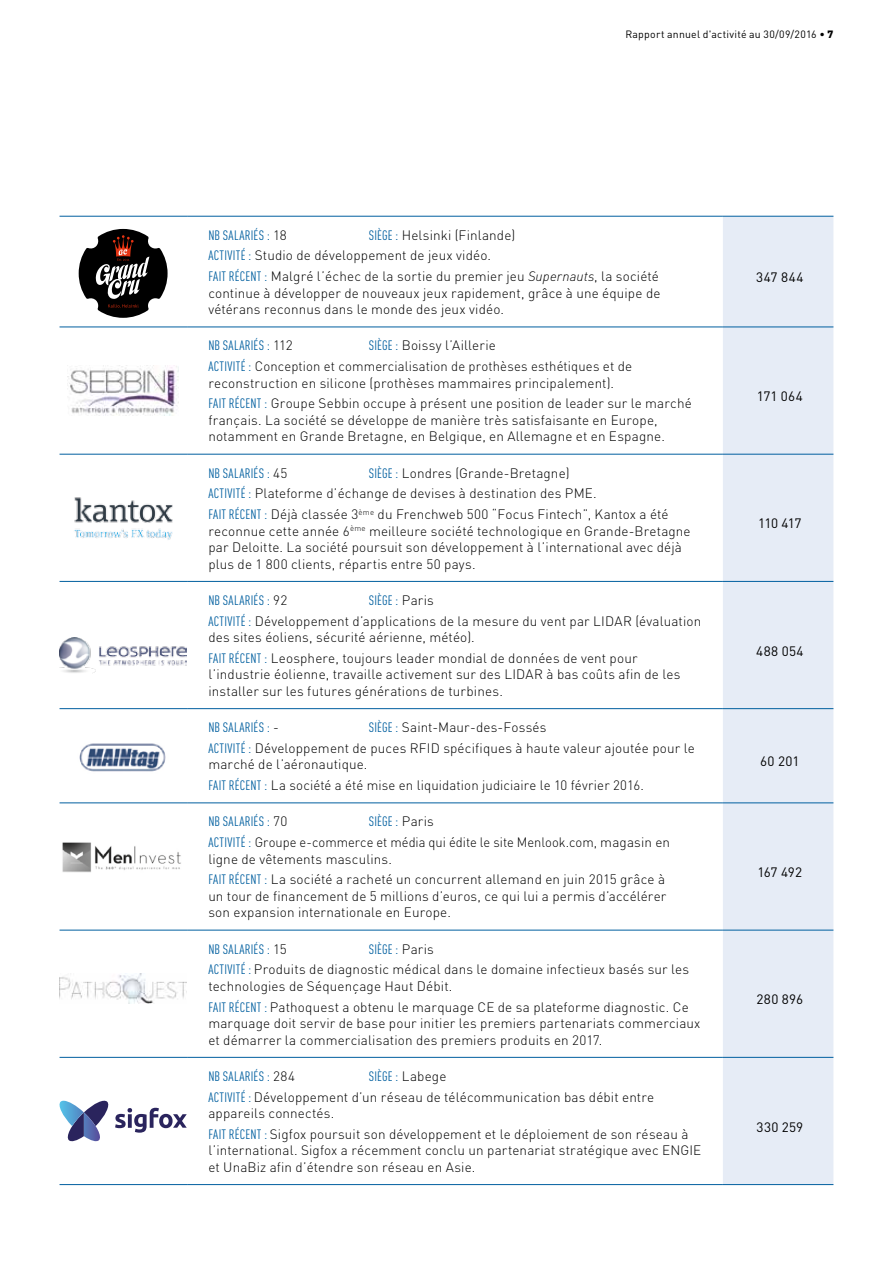
<style>
.page{position:relative;width:893px;height:1263px;background:#fff}
.page>*{position:absolute;margin:0;border:0;box-sizing:border-box;transform-origin:0 0}
.t1{font:300 13.5px/20.7px "DIN Pro";letter-spacing:.01em;color:#000}
.t2{font:condensed 13.5px "DIN Pro";letter-spacing:.025em;color:#005f9f}
.t3{font:13.5px "DIN Pro";letter-spacing:.025em;color:#000}
.t4{font:10.5px "DIN Pro";letter-spacing:.02em;color:#000}
.s1{font-weight:900}
.s2{font-weight:400;font-stretch:condensed;color:#005f9f}
.s3{font-style:italic}
.s4{font-weight:300;font-stretch:normal;color:#000}
</style>
<div class="page">
<div style="left:723px;top:217px;width:110px;height:967px;background:#e6ecf6"></div>
<hr style="left:60px;top:216px;width:127px;height:1px;background:#005f9f">
<hr style="left:60px;top:327px;width:127px;height:1px;background:#005f9f">
<hr style="left:60px;top:454px;width:127px;height:1px;background:#005f9f">
<hr style="left:60px;top:581px;width:127px;height:1px;background:#005f9f">
<hr style="left:60px;top:708px;width:127px;height:1px;background:#005f9f">
<hr style="left:60px;top:802px;width:127px;height:1px;background:#005f9f">
<hr style="left:60px;top:930px;width:127px;height:1px;background:#005f9f">
<hr style="left:60px;top:1057px;width:127px;height:1px;background:#005f9f">
<hr style="left:60px;top:1184px;width:127px;height:1px;background:#005f9f">
<hr style="left:187px;top:216px;width:536px;height:1px;background:#005f9f">
<hr style="left:187px;top:327px;width:536px;height:1px;background:#005f9f">
<hr style="left:187px;top:454px;width:536px;height:1px;background:#005f9f">
<hr style="left:187px;top:581px;width:536px;height:1px;background:#005f9f">
<hr style="left:187px;top:708px;width:536px;height:1px;background:#005f9f">
<hr style="left:187px;top:802px;width:536px;height:1px;background:#005f9f">
<hr style="left:187px;top:930px;width:536px;height:1px;background:#005f9f">
<hr style="left:187px;top:1057px;width:536px;height:1px;background:#005f9f">
<hr style="left:187px;top:1184px;width:536px;height:1px;background:#005f9f">
<hr style="left:723px;top:216px;width:110px;height:1px;background:#005f9f">
<hr style="left:723px;top:327px;width:110px;height:1px;background:#005f9f">
<hr style="left:723px;top:454px;width:110px;height:1px;background:#005f9f">
<hr style="left:723px;top:581px;width:110px;height:1px;background:#005f9f">
<hr style="left:723px;top:708px;width:110px;height:1px;background:#005f9f">
<hr style="left:723px;top:802px;width:110px;height:1px;background:#005f9f">
<hr style="left:723px;top:930px;width:110px;height:1px;background:#005f9f">
<hr style="left:723px;top:1057px;width:110px;height:1px;background:#005f9f">
<hr style="left:723px;top:1184px;width:110px;height:1px;background:#005f9f">
<svg style="left:79px;top:229px;width:89px;height:89px"></svg>
<img style="left:68px;top:366px;width:110px;height:49px">
<img style="left:74px;top:497px;width:99px;height:43px">
<img style="left:60px;top:637px;width:127px;height:36px">
<img style="left:79px;top:743px;width:87px;height:29px">
<img style="left:62px;top:842px;width:119px;height:31px">
<img style="left:60px;top:974px;width:127px;height:29px">
<svg style="left:59px;top:1101px;width:128px;height:41px"></svg>
<p class="t4" style="left:625px;top:26px;width:210px">Rapport annuel d'activité au 30/09/2016 • <span class="s1">7</span></p>
<p class="t1" style="left:208px;top:223px;width:452px;text-indent:161px"><span class="s2">SIÈGE :</span> Helsinki (Finlande)<br><span class="s2">ACTIVITÉ :</span> Studio de développement de jeux vidéo.<br><span class="s2">FAIT RÉCENT :</span> Malgré l’échec de la sortie du premier jeu <span class="s3">Supernauts</span>, la société</p>
<p class="t1" style="left:208px;top:283px;width:454px;line-height:16.5px">continue à développer de nouveaux jeux rapidement, grâce à une équipe de vétérans reconnus dans le monde des jeux vidéo.</p>
<p class="t2" style="left:208px;top:225px;width:80px">NB SALARIÉS : <span class="s4">18</span></p>
<p class="t1" style="left:208px;top:334px;width:425px;text-indent:161px"><span class="s2">SIÈGE :</span> Boissy l’Aillerie<br><span class="s2">ACTIVITÉ :</span> Conception et commercialisation de prothèses esthétiques et de</p>
<p class="t1" style="left:208px;top:371px;width:485px">reconstruction en silicone (prothèses mammaires principalement).<br><span class="s2">FAIT RÉCENT :</span> Groupe Sebbin occupe à présent une position de leader sur le marché</p>
<p class="t1" style="left:208px;top:411px;width:458px;line-height:16.5px">français. La société se développe de manière très satisfaisante en Europe, notamment en Grande Bretagne, en Belgique, en Allemagne et en Espagne.</p>
<p class="t2" style="left:208px;top:336px;width:86px">NB SALARIÉS : <span class="s4">112</span></p>
<p class="t1" style="left:208px;top:461px;width:462px;text-indent:161px"><span class="s2">SIÈGE :</span> Londres (Grande-Bretagne)<br><span class="s2">ACTIVITÉ :</span> Plateforme d’échange de devises à destination des PME.<br><span class="s2">FAIT RÉCENT :</span> Déjà classée 3<sup>ème</sup> du Frenchweb 500 “Focus Fintech”, Kantox a été</p>
<p class="t1" style="left:208px;top:521px;width:484px;line-height:16.5px">reconnue cette année 6<sup>ème</sup> meilleure société technologique en Grande-Bretagne par Deloitte. La société poursuit son développement à l’international avec déjà plus de 1 800 clients, répartis entre 50 pays.</p>
<p class="t2" style="left:208px;top:463px;width:81px">NB SALARIÉS : <span class="s4">45</span></p>
<p class="t1" style="left:208px;top:588px;width:494px;text-indent:161px"><span class="s2">SIÈGE :</span> Paris<br><span class="s2">ACTIVITÉ :</span> Développement d’applications de la mesure du vent par LIDAR (évaluation</p>
<p class="t1" style="left:208px;top:626px;width:431px">des sites éoliens, sécurité aérienne, météo).<br><span class="s2">FAIT RÉCENT :</span> Leosphere, toujours leader mondial de données de vent pour</p>
<p class="t1" style="left:208px;top:665px;width:473px;line-height:16.5px">l’industrie éolienne, travaille activement sur des LIDAR à bas coûts afin de les installer sur les futures générations de turbines.</p>
<p class="t2" style="left:208px;top:590px;width:81px">NB SALARIÉS : <span class="s4">92</span></p>
<p class="t3" style="left:756px;top:267px;width:49px">347 844</p>
<p class="t3" style="left:757px;top:386px;width:47px">171 064</p>
<p class="t3" style="left:758px;top:513px;width:45px">110 417</p>
<p class="t3" style="left:756px;top:640px;width:49px">488 054</p>
<p class="t1" style="left:208px;top:716px;width:488px;text-indent:161px"><span class="s2">SIÈGE :</span> Saint-Maur-des-Fossés<br><span class="s2">ACTIVITÉ :</span> Développement de puces RFID spécifiques à haute valeur ajoutée pour le</p>
<p class="t1" style="left:208px;top:753px;width:437px">marché de l’aéronautique.<br><span class="s2">FAIT RÉCENT :</span> La société a été mise en liquidation judiciaire le 10 février 2016.</p>
<p class="t3" style="left:760px;top:751px;width:41px">60 201</p>
<p class="t2" style="left:208px;top:812px;width:80px">NB SALARIÉS : <span class="s4">70</span></p>
<p class="t2" style="left:208px;top:718px;width:72px">NB SALARIÉS : <span class="s4">-</span></p>
<p class="t1" style="left:208px;top:810px;width:463px;text-indent:161px"><span class="s2">SIÈGE :</span> Paris<br><span class="s2">ACTIVITÉ :</span> Groupe e-commerce et média qui édite le site Menlook.com, magasin en</p>
<p class="t1" style="left:208px;top:847px;width:458px">ligne de vêtements masculins.<br><span class="s2">FAIT RÉCENT :</span> La société a racheté un concurrent allemand en juin 2015 grâce à</p>
<p class="t1" style="left:208px;top:886px;width:460px;line-height:16.5px">un tour de financement de 5 millions d’euros, ce qui lui a permis d’accélérer son expansion internationale en Europe.</p>
<p class="t3" style="left:757px;top:862px;width:46px">167 492</p>
<p class="t1" style="left:208px;top:937px;width:482px;text-indent:161px"><span class="s2">SIÈGE :</span> Paris<br><span class="s2">ACTIVITÉ :</span> Produits de diagnostic médical dans le domaine infectieux basés sur les</p>
<p class="t1" style="left:208px;top:974px;width:482px">technologies de Séquençage Haut Débit.<br><span class="s2">FAIT RÉCENT :</span> Pathoquest a obtenu le marquage CE de sa plateforme diagnostic. Ce</p>
<p class="t1" style="left:208px;top:1014px;width:494px;line-height:16.5px">marquage doit servir de base pour initier les premiers partenariats commerciaux et démarrer la commercialisation des premiers produits en 2017.</p>
<p class="t2" style="left:208px;top:939px;width:80px">NB SALARIÉS : <span class="s4">15</span></p>
<p class="t1" style="left:208px;top:1064px;width:447px;text-indent:161px"><span class="s2">SIÈGE :</span> Labege<br><span class="s2">ACTIVITÉ :</span> Développement d’un réseau de télécommunication bas débit entre</p>
<p class="t1" style="left:208px;top:1102px;width:482px">appareils connectés.<br><span class="s2">FAIT RÉCENT :</span> Sigfox poursuit son développement et le déploiement de son réseau à</p>
<p class="t1" style="left:208px;top:1141px;width:494px;line-height:16.5px">l’international. Sigfox a récemment conclu un partenariat stratégique avec ENGIE et UnaBiz afin d’étendre son réseau en Asie.</p>
<p class="t2" style="left:208px;top:1066px;width:88px">NB SALARIÉS : <span class="s4">284</span></p>
<p class="t3" style="left:756px;top:989px;width:48px">280 896</p>
<p class="t3" style="left:756px;top:1116px;width:48px">330 259</p>
</div>
